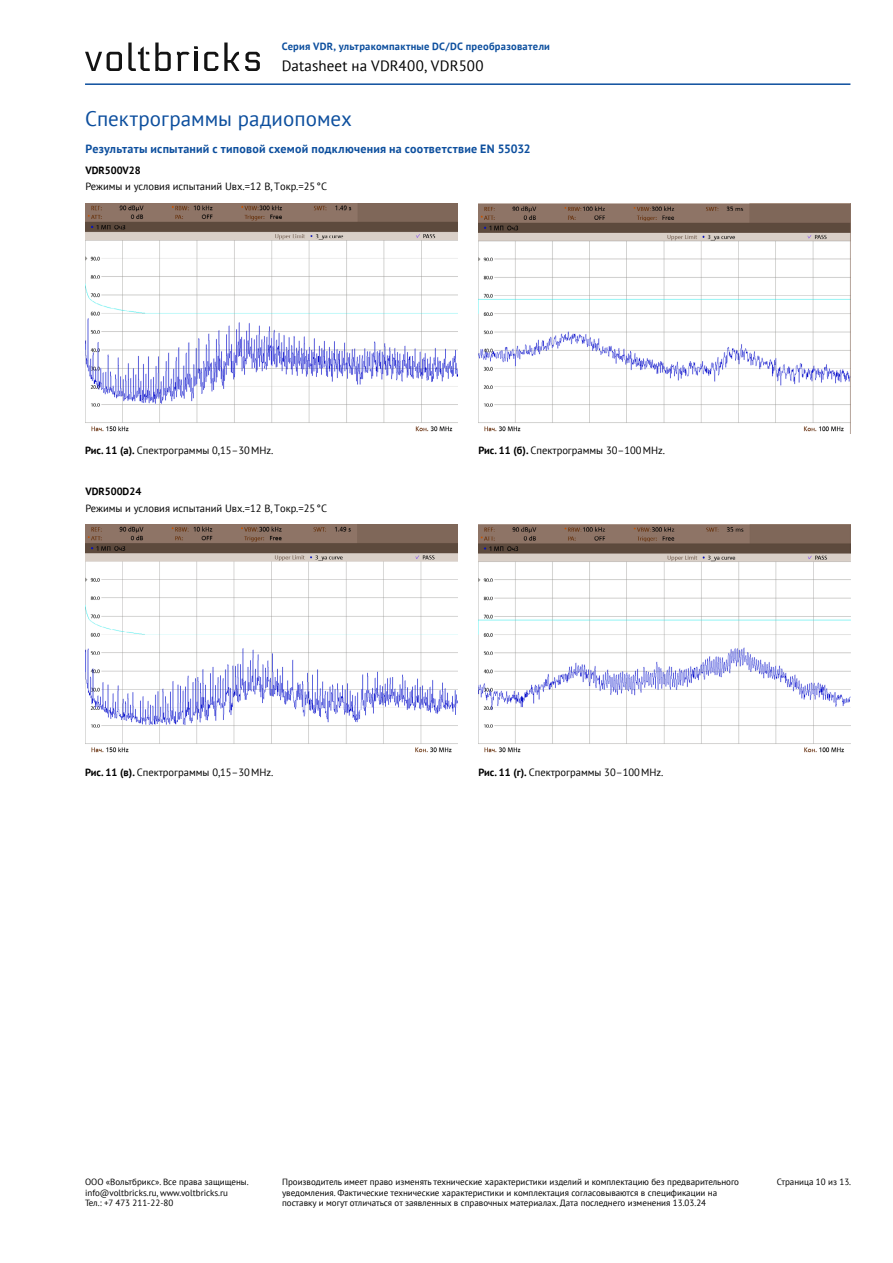
<style>
.page{position:relative;width:893px;height:1263px;background:#fff}
.page>*{position:absolute;margin:0;border:0;box-sizing:border-box;transform-origin:0 0}
.t1{font:21px "PT Sans";color:#0d4f9e}
.t2{font:15px "PT Sans";letter-spacing:.01em;color:#000}
.t3{font:700 12px "PT Sans";letter-spacing:.02em;color:#0d4f9e}
.t4{font:10.5px "PT Sans";color:#000}
.t5{font:700 10.5px "PT Sans";letter-spacing:.025em;color:#0d4f9e}
.t6{font:700 10.5px "PT Sans";color:#000}
.t7{font:9px/10.8px "PT Sans";color:#000}
.s1{font-weight:700}
</style>
<div class="page">
<hr style="left:85px;top:83px;width:765px;height:2px;background:#0d4f9e">
<svg style="left:85px;top:52px;width:37px;height:19px"></svg>
<svg style="left:204px;top:52px;width:14px;height:19px"></svg>
<svg style="left:224px;top:43px;width:36px;height:28px"></svg>
<svg style="left:128px;top:43px;width:43px;height:28px"></svg>
<svg style="left:177px;top:46px;width:21px;height:25px"></svg>
<img style="left:86px;top:203px;width:372px;height:229px">
<img style="left:86px;top:524px;width:372px;height:229px">
<img style="left:478px;top:203px;width:372px;height:229px">
<img style="left:478px;top:524px;width:372px;height:229px">
<p class="t5" style="left:282px;top:40px;width:270px">Серия VDR, ультракомпактные DC/DC преобразователи</p>
<h2 class="t2" style="left:282px;top:57px;width:203px">Datasheet на VDR400, VDR500</h2>
<h1 class="t1" style="left:85px;top:105px;width:269px">Спектрограммы радиопомех</h1>
<p class="t6" style="left:85px;top:163px;width:57px">VDR500V28</p>
<p class="t4" style="left:85px;top:180px;width:243px">Режимы и условия испытаний Uвх.=12 В, Tокр.=25°C</p>
<h3 class="t3" style="left:85px;top:141px;width:447px">Результаты испытаний с типовой схемой подключения на соответствие EN 55032</h3>
<p class="t4" style="left:85px;top:444px;width:190px"><span class="s1">Рис. 11 (а).</span> Спектрограммы 0,15–30MHz.</p>
<p class="t6" style="left:85px;top:484px;width:57px">VDR500D24</p>
<p class="t4" style="left:85px;top:501px;width:243px">Режимы и условия испытаний Uвх.=12 В, Tокр.=25°C</p>
<p class="t4" style="left:85px;top:765px;width:190px"><span class="s1">Рис. 11 (в).</span> Спектрограммы 0,15–30MHz.</p>
<p class="t4" style="left:478px;top:444px;width:188px"><span class="s1">Рис. 11 (б).</span> Спектрограммы 30–100MHz.</p>
<p class="t4" style="left:478px;top:765px;width:187px"><span class="s1">Рис. 11 (г).</span> Спектрограммы 30–100MHz.</p>
<p class="t7" style="left:85px;top:1176px;width:165px">ООО «Вольтбрикс». Все права защищены.</p>
<p class="t7" style="left:777px;top:1176px;width:76px">Страница 10 из 13.</p>
<p class="t7" style="left:85px;top:1187px;width:145px">info@voltbricks.ru, www.voltbricks.ru<br>Тел.: +7 473 211-22-80</p>
<p class="t7" style="left:282px;top:1176px;width:459px">Производитель имеет право изменять технические характеристики изделий и комплектацию без предварительного уведомления. Фактические технические характеристики и комплектация согласовываются в спецификации на поставку и могут отличаться от заявленных в справочных материалах. Дата последнего изменения 13.03.24</p>
</div>
